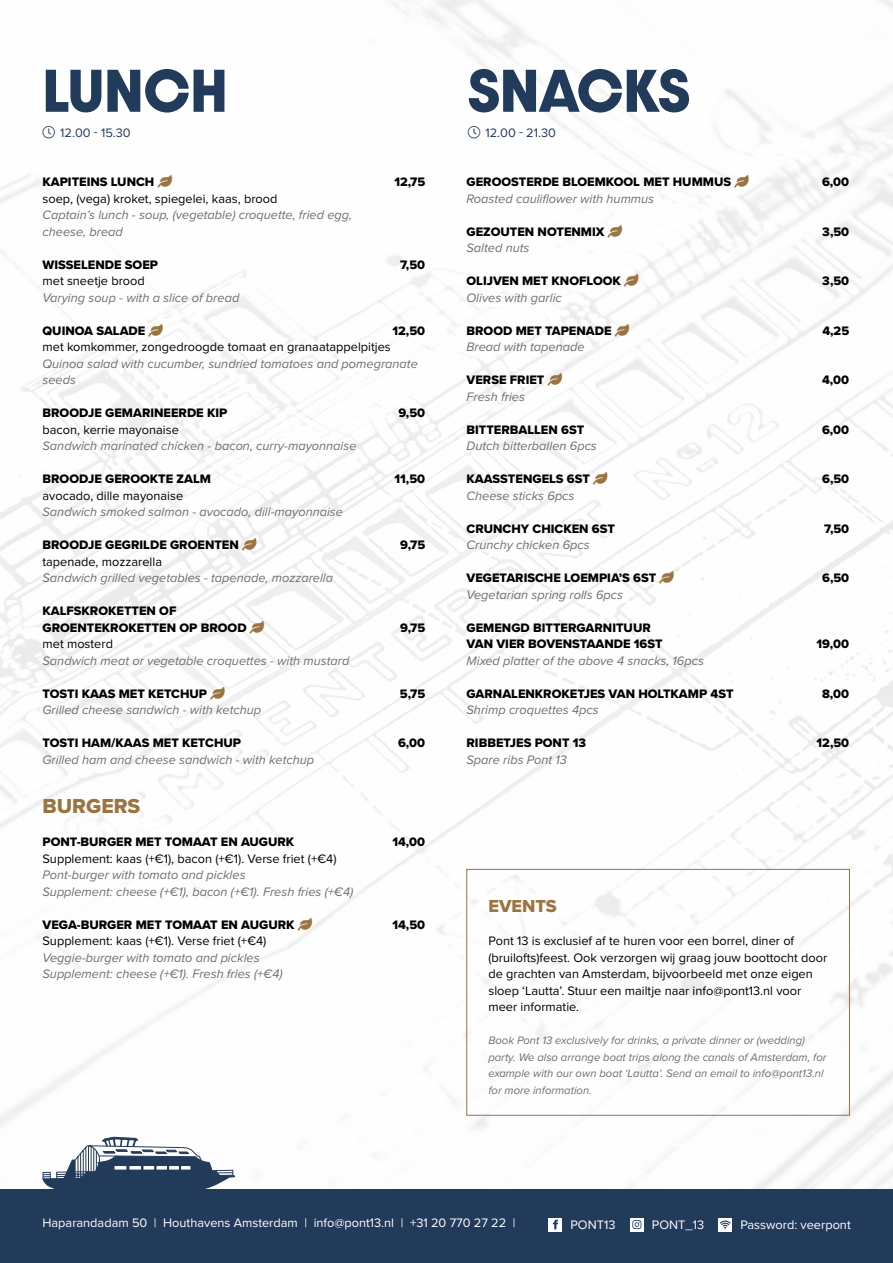
<style>
.page{position:relative;width:893px;height:1263px;background:#fff}
.page>*{position:absolute;margin:0;border:0;box-sizing:border-box;transform-origin:0 0}
.t1{font:700 51px "Dazzle Unicase";color:#223b5a}
.t2{font:21px "Proxima Nova Extrabld";color:#9a7441}
.t3{font:18px "Proxima Nova Extrabld";color:#9a7441}
.t4{font:italic 12.75px/16.5px "Proxima Nova";color:#706f6f}
.t5{font:12.75px/16.5px "Proxima Nova Extrabld";color:#000}
.t6{font:12.75px/16.5px "Proxima Nova";color:#000}
.t7{font:12.75px "Proxima Nova";color:#fff}
.t8{font:12.75px "Proxima Nova";color:#223b5a}
.t9{font:italic 11.25px/16.5px "Proxima Nova";color:#706f6f}
.s1{color:#9a7441}
</style>
<div class="page">
<svg style="left:42px;top:1136px;width:193px;height:53px"></svg>
<div style="left:466px;top:869px;width:384px;height:247px;border:1px solid #9a7441"></div>
<div style="left:0;top:1189px;width:893px;height:74px;background:#223b5a"></div>
<div style="left:549px;top:1218px;width:13px;height:13px;background:#fff"></div>
<svg style="left:553px;top:1220px;width:5px;height:9px"></svg>
<svg style="left:630px;top:1218px;width:13px;height:13px"></svg>
<div style="left:719px;top:1218px;width:13px;height:13px;background:#fff"></div>
<svg style="left:632px;top:1220px;width:9px;height:9px"></svg>
<svg style="left:719px;top:1220px;width:12px;height:9px"></svg>
<h1 class="t1" style="left:43px;top:51px;width:187px">LUNCH</h1>
<p class="t8" style="left:60px;top:125px;width:72px">12.00 - 15.30</p>
<p class="t5" style="left:43px;top:174px;width:131px">KAPITEINS LUNCH <span class="s1">●</span></p>
<p class="t5" style="left:394px;top:174px;width:32px">12,75</p>
<p class="t6" style="left:43px;top:190px;width:236px">soep, (vega) kroket, spiegelei, kaas, brood</p>
<p class="t4" style="left:43px;top:207px;width:311px">Captain’s lunch - soup, (vegetable) croquette, fried egg, cheese, bread</p>
<p class="t5" style="left:43px;top:257px;width:117px">WISSELENDE SOEP</p>
<p class="t5" style="left:400px;top:257px;width:27px">7,50</p>
<p class="t6" style="left:43px;top:273px;width:104px">met sneetje brood</p>
<p class="t4" style="left:43px;top:289px;width:198px">Varying soup - with a slice of bread</p>
<p class="t5" style="left:43px;top:323px;width:122px">QUINOA SALADE <span class="s1">●</span></p>
<p class="t5" style="left:393px;top:323px;width:34px">12,50</p>
<p class="t6" style="left:43px;top:339px;width:350px">met komkommer, zongedroogde tomaat en granaatappelpitjes</p>
<p class="t4" style="left:43px;top:355px;width:377px">Quinoa salad with cucumber, sundried tomatoes and pomegranate seeds</p>
<p class="t5" style="left:43px;top:405px;width:186px">BROODJE GEMARINEERDE KIP</p>
<p class="t5" style="left:398px;top:405px;width:28px">9,50</p>
<p class="t6" style="left:43px;top:421px;width:138px">bacon, kerrie mayonaise</p>
<p class="t4" style="left:43px;top:438px;width:316px">Sandwich marinated chicken - bacon, curry-mayonnaise</p>
<p class="t5" style="left:43px;top:471px;width:170px">BROODJE GEROOKTE ZALM</p>
<p class="t5" style="left:395px;top:471px;width:32px">11,50</p>
<p class="t6" style="left:43px;top:487px;width:142px">avocado, dille mayonaise</p>
<p class="t4" style="left:43px;top:504px;width:302px">Sandwich smoked salmon - avocado, dill-mayonnaise</p>
<p class="t5" style="left:43px;top:537px;width:215px">BROODJE GEGRILDE GROENTEN <span class="s1">●</span></p>
<p class="t5" style="left:400px;top:537px;width:27px">9,75</p>
<p class="t6" style="left:43px;top:553px;width:121px">tapenade, mozzarella</p>
<p class="t4" style="left:43px;top:570px;width:292px">Sandwich grilled vegetables - tapenade, mozzarella</p>
<p class="t5" style="left:43px;top:603px;width:223px">KALFSKROKETTEN OF<br>GROENTEKROKETTEN OP BROOD <span class="s1">●</span></p>
<p class="t5" style="left:400px;top:620px;width:27px">9,75</p>
<p class="t6" style="left:43px;top:636px;width:72px">met mosterd</p>
<p class="t4" style="left:43px;top:652px;width:308px">Sandwich meat or vegetable croquettes - with mustard</p>
<p class="t5" style="left:43px;top:686px;width:184px">TOSTI KAAS MET KETCHUP <span class="s1">●</span></p>
<p class="t5" style="left:400px;top:686px;width:27px">5,75</p>
<p class="t4" style="left:43px;top:702px;width:220px">Grilled cheese sandwich - with ketchup</p>
<p class="t5" style="left:43px;top:735px;width:200px">TOSTI HAM/KAAS MET KETCHUP</p>
<p class="t5" style="left:398px;top:735px;width:29px">6,00</p>
<p class="t4" style="left:43px;top:751px;width:273px">Grilled ham and cheese sandwich - with ketchup</p>
<h2 class="t2" style="left:43px;top:793px;width:99px">BURGERS</h2>
<p class="t5" style="left:43px;top:834px;width:253px">PONT-BURGER MET TOMAAT EN AUGURK</p>
<p class="t5" style="left:392px;top:834px;width:34px">14,00</p>
<p class="t6" style="left:43px;top:850px;width:295px">Supplement: kaas (+€1), bacon (+€1). Verse friet (+€4)</p>
<p class="t4" style="left:43px;top:867px;width:312px">Pont-burger with tomato and pickles<br>Supplement: cheese (+€1), bacon (+€1). Fresh fries (+€4)</p>
<p class="t5" style="left:43px;top:917px;width:271px">VEGA-BURGER MET TOMAAT EN AUGURK <span class="s1">●</span></p>
<p class="t5" style="left:392px;top:917px;width:34px">14,50</p>
<p class="t6" style="left:43px;top:933px;width:225px">Supplement: kaas (+€1). Verse friet (+€4)</p>
<p class="t4" style="left:43px;top:949px;width:242px">Veggie-burger with tomato and pickles<br>Supplement: cheese (+€1). Fresh fries (+€4)</p>
<h1 class="t1" style="left:468px;top:51px;width:224px">SNACKS</h1>
<p class="t8" style="left:485px;top:125px;width:72px">12.00 - 21.30</p>
<p class="t5" style="left:466px;top:174px;width:284px">GEROOSTERDE BLOEMKOOL MET HUMMUS <span class="s1">●</span></p>
<p class="t5" style="left:822px;top:174px;width:29px">6,00</p>
<p class="t4" style="left:466px;top:190px;width:189px">Roasted cauliflower with hummus</p>
<p class="t5" style="left:466px;top:224px;width:157px">GEZOUTEN NOTENMIX <span class="s1">●</span></p>
<p class="t5" style="left:822px;top:224px;width:28px">3,50</p>
<p class="t4" style="left:466px;top:240px;width:64px">Salted nuts</p>
<p class="t5" style="left:466px;top:273px;width:173px">OLIJVEN MET KNOFLOOK <span class="s1">●</span></p>
<p class="t5" style="left:822px;top:273px;width:28px">3,50</p>
<p class="t4" style="left:466px;top:289px;width:97px">Olives with garlic</p>
<p class="t5" style="left:466px;top:323px;width:164px">BROOD MET TAPENADE <span class="s1">●</span></p>
<p class="t5" style="left:822px;top:323px;width:28px">4,25</p>
<p class="t4" style="left:466px;top:339px;width:120px">Bread with tapenade</p>
<p class="t5" style="left:466px;top:372px;width:97px">VERSE FRIET <span class="s1">●</span></p>
<p class="t5" style="left:822px;top:372px;width:29px">4,00</p>
<p class="t4" style="left:466px;top:388px;width:60px">Fresh fries</p>
<p class="t5" style="left:466px;top:422px;width:119px">BITTERBALLEN 6ST</p>
<p class="t5" style="left:822px;top:422px;width:29px">6,00</p>
<p class="t4" style="left:466px;top:438px;width:132px">Dutch bitterballen 6pcs</p>
<p class="t5" style="left:466px;top:471px;width:143px">KAASSTENGELS 6ST <span class="s1">●</span></p>
<p class="t5" style="left:822px;top:471px;width:29px">6,50</p>
<p class="t4" style="left:466px;top:487px;width:110px">Cheese sticks 6pcs</p>
<p class="t5" style="left:466px;top:521px;width:150px">CRUNCHY CHICKEN 6ST</p>
<p class="t5" style="left:824px;top:521px;width:27px">7,50</p>
<p class="t4" style="left:466px;top:537px;width:125px">Crunchy chicken 6pcs</p>
<p class="t5" style="left:466px;top:570px;width:209px">VEGETARISCHE LOEMPIA’S 6ST <span class="s1">●</span></p>
<p class="t5" style="left:822px;top:570px;width:29px">6,50</p>
<p class="t4" style="left:466px;top:586px;width:158px">Vegetarian spring rolls 6pcs</p>
<p class="t5" style="left:466px;top:620px;width:198px">GEMENGD BITTERGARNITUUR<br>VAN VIER BOVENSTAANDE 16ST</p>
<p class="t5" style="left:816px;top:636px;width:34px">19,00</p>
<p class="t4" style="left:466px;top:652px;width:239px">Mixed platter of the above 4 snacks, 16pcs</p>
<p class="t5" style="left:466px;top:686px;width:268px">GARNALENKROKETJES VAN HOLTKAMP 4ST</p>
<p class="t5" style="left:822px;top:686px;width:29px">8,00</p>
<p class="t4" style="left:466px;top:702px;width:134px">Shrimp croquettes 4pcs</p>
<p class="t5" style="left:466px;top:735px;width:121px">RIBBETJES PONT 13</p>
<p class="t5" style="left:816px;top:735px;width:34px">12,50</p>
<p class="t4" style="left:466px;top:751px;width:102px">Spare ribs Pont 13</p>
<h3 class="t3" style="left:488px;top:895px;width:70px">EVENTS</h3>
<p class="t6" style="left:488px;top:933px;width:340px">Pont 13 is exclusief af te huren voor een borrel, diner of (bruilofts)feest. Ook verzorgen wij graag jouw boottocht door de grachten van Amsterdam, bijvoorbeeld met onze eigen sloep ‘Lautta’. Stuur een mailtje naar info@pont13.nl voor meer informatie.</p>
<p class="t9" style="left:488px;top:1032px;width:340px">Book Pont 13 exclusively for drinks, a private dinner or (wedding) party. We also arrange boat trips along the canals of Amsterdam, for example with our own boat ‘Lautta’. Send an email to info@pont13.nl for more information.</p>
<p class="t7" style="left:43px;top:1215px;width:474px">Haparandadam 50 | Houthavens Amsterdam | info@pont13.nl | +31 20 770 27 22 |</p>
<p class="t7" style="left:570px;top:1217px;width:46px">PONT13</p>
<p class="t7" style="left:652px;top:1217px;width:54px">PONT_13</p>
<p class="t7" style="left:740px;top:1217px;width:112px">Password: veerpont</p>
</div>
